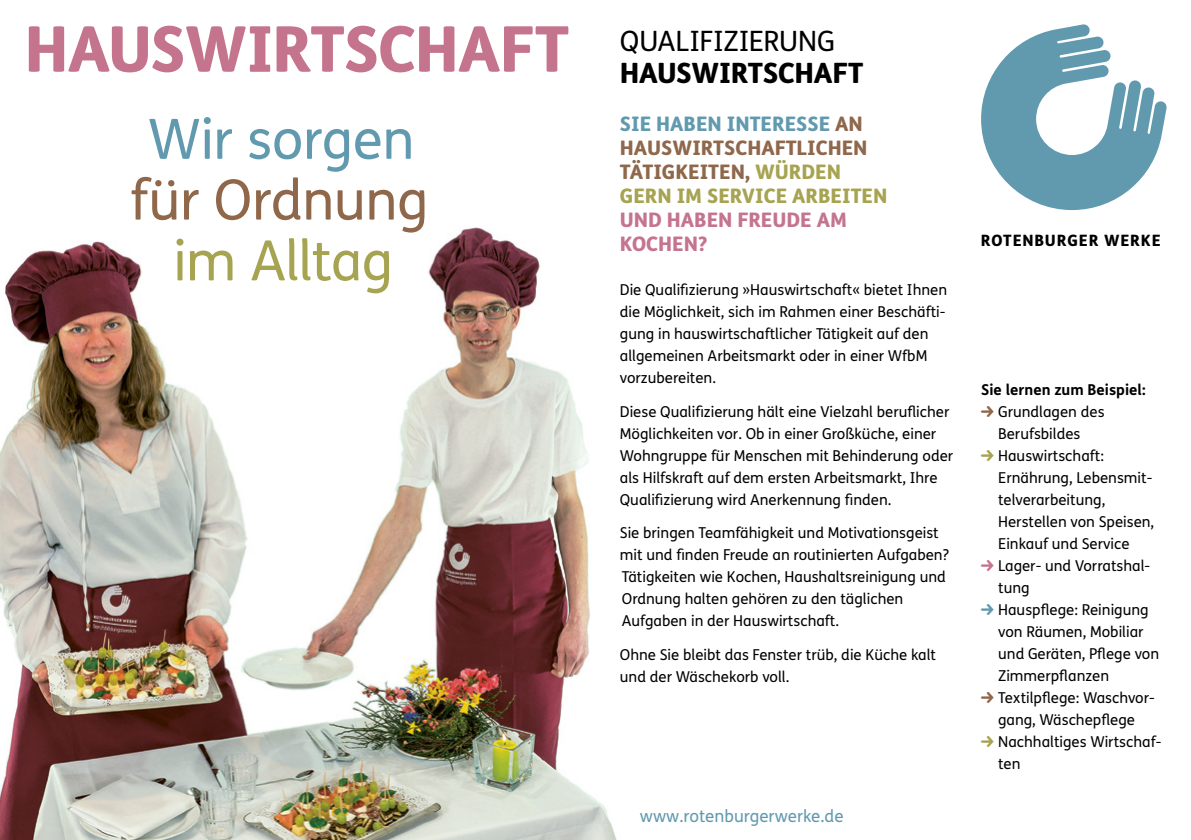
<style>
.page{position:relative;width:1191px;height:840px;background:#fff}
.page>*{position:absolute;margin:0;border:0;box-sizing:border-box;transform-origin:0 0}
.t1{font:800 63.2px "FS Me";letter-spacing:-.015em;color:#c5748e}
.t2{font:55.4px "FS Me";letter-spacing:-.015em;color:#8f674b}
.t3{font:55.4px "FS Me";letter-spacing:-.01em;color:#619aaf}
.t4{font:55.4px "FS Me";letter-spacing:-.015em;color:#a6a351}
.t5{font:28px "FS Me";letter-spacing:-.005em;color:#000}
.t6{font:800 28px "FS Me";letter-spacing:-.01em;color:#000}
.t7{font:800 20px/24px "FS Me";color:#8f674b}
.t8{font:800 20px/24px "FS Me";color:#c5748e}
.t9{font:17px "FS Me";color:#619aaf}
.t10{font:800 15.6px "FS Me";letter-spacing:.055em;color:#000}
.t11{font:15px/22px "FS Me";color:#000}
.t12{font:700 15px "FS Me";color:#000}
.s1{color:#619aaf}
.s2{color:#a6a351}
</style>
<div class="page">
<img style="left:0;top:227px;width:617px;height:612px">
<svg style="left:981px;top:24px;width:186px;height:186px"></svg>
<h1 class="t1" style="left:24px;top:10px;width:546px">HAUSWIRTSCHAFT</h1>
<h2 class="t3" style="left:148px;top:107px;width:268px">Wir sorgen</h2>
<h2 class="t2" style="left:130px;top:168px;width:300px">für Ordnung</h2>
<h2 class="t4" style="left:173px;top:229px;width:221px">im Alltag</h2>
<h3 class="t5" style="left:620px;top:25px;width:217px">QUALIFIZIERUNG</h3>
<h3 class="t6" style="left:620px;top:56px;width:245px">HAUSWIRTSCHAFT</h3>
<h3 class="t7" style="left:620px;top:112px;width:269px"><span class="s1">SIE HABEN INTERESSE</span> AN<br>HAUSWIRTSCHAFTLICHEN<br>TÄTIGKEITEN, <span class="s2">WÜRDEN<br>GERN IM SERVICE ARBEITEN</span></h3>
<h3 class="t8" style="left:620px;top:208px;width:229px">UND HABEN FREUDE AM<br>KOCHEN?</h3>
<p class="t11" style="left:620px;top:279px;width:329px">Die Qualifizierung »Hauswirtschaft« bietet Ihnen die Möglichkeit, sich im Rahmen einer Beschäfti&shy;gung in hauswirtschaftlicher Tätigkeit auf den allgemeinen Arbeitsmarkt oder in einer WfbM vorzubereiten.</p>
<p class="t11" style="left:620px;top:400px;width:335px">Diese Qualifizierung hält eine Vielzahl beruflicher Möglichkeiten vor. Ob in einer Großküche, einer Wohngruppe für Menschen mit Behinderung oder als Hilfskraft auf dem ersten Arbeitsmarkt, Ihre Qualifizierung wird Anerkennung finden.</p>
<p class="t11" style="left:620px;top:522px;width:330px">Sie bringen Teamfähigkeit und Motivationsgeist mit und finden Freude an routinierten Aufgaben?<br>Tätigkeiten wie Kochen, Haushaltsreinigung und Ordnung halten gehören zu den täglichen Aufgaben in der Hauswirtschaft.</p>
<p class="t11" style="left:620px;top:643px;width:318px">Ohne Sie bleibt das Fenster trüb, die Küche kalt und der Wäschekorb voll.</p>
<p class="t9" style="left:640px;top:805px;width:205px">www.rotenburgerwerke.de</p>
<p class="t10" style="left:980px;top:230px;width:181px">ROTENBURGER WERKE</p>
<p class="t12" style="left:981px;top:380px;width:166px">Sie lernen zum Beispiel:</p>
<p class="t11" style="left:998px;top:400px;width:165px">Grundlagen des<br>Berufsbildes<br>Hauswirtschaft:<br>Ernährung, Lebensmit&shy;telverarbeitung,<br>Herstellen von Speisen,<br>Einkauf und Service<br>Lager- und Vorratshal&shy;tung<br>Hauspflege: Reinigung von Räumen, Mobiliar und Geräten, Pflege von<br>Zimmerpflanzen<br>Textilpflege: Waschvor&shy;gang, Wäschepflege<br>Nachhaltiges Wirtschaf&shy;ten</p>
</div>
